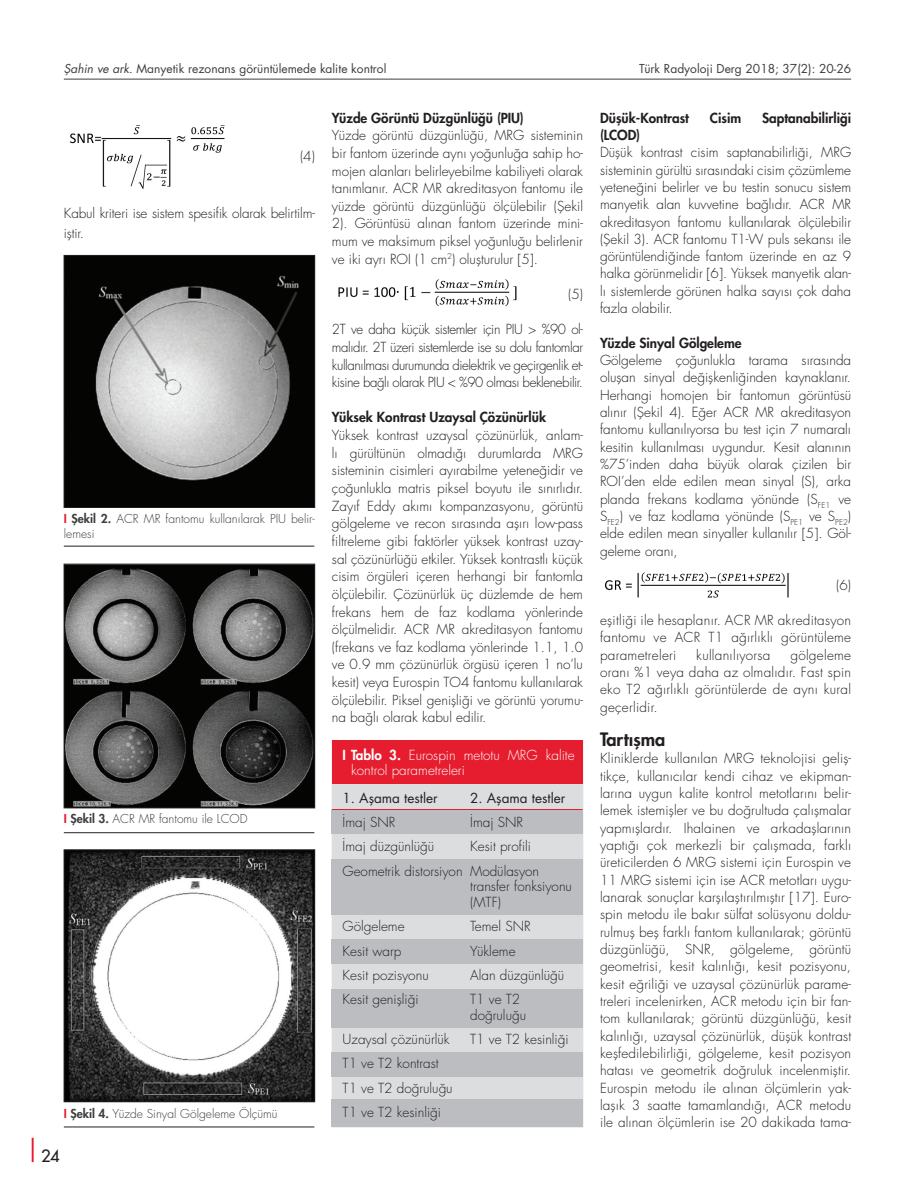
<style>
.page{position:relative;width:915px;height:1191px;background:#fff}
.page>*{position:absolute;margin:0;border:0;box-sizing:border-box;transform-origin:0 0}
.t1{font:800 18px "Futura Std";color:#231f20}
.t2{font:500 16.5px "Futura Std";color:#231f20}
.t3{font:300 13.5px/17.2px "Futura Std";color:#231f20;text-align:justify}
.t4{font:800 13.5px "Futura Std";color:#231f20}
.t5{font:300 13.5px/15.8px "Futura Std";color:#fff}
.t6{font:13.5px "Futura Std";color:#231f20}
.t7{font:300 13.5px "Futura Std";letter-spacing:.02em;color:#231f20}
.t8{font:300 12px/14.4px "Futura Std";color:#3e3e3f}
.t9{font:12px "Futura Std";color:#3e3e3f}
.s1{font-style:italic}
.s2{font-weight:800;color:#e61d2e}
.s3{font-weight:800}
</style>
<div class="page">
<hr style="left:32px;top:1137px;width:2px;height:25px;background:#e61d2e">
<img style="left:69px;top:125px;width:156px;height:64px">
<img style="left:338px;top:279px;width:179px;height:28px">
<img style="left:605px;top:572px;width:184px;height:26px">
<img style="left:66px;top:566px;width:247px;height:240px">
<div style="left:64px;top:564px;width:251px;height:244px;border:1px solid #231f20"></div>
<hr style="left:64px;top:832px;width:250px;height:1px;background:#231f20">
<img style="left:66px;top:257px;width:247px;height:248px">
<div style="left:64px;top:255px;width:251px;height:252px;border:1px solid #231f20"></div>
<hr style="left:64px;top:546px;width:250px;height:1px;background:#231f20">
<img style="left:66px;top:851px;width:247px;height:249px">
<div style="left:64px;top:849px;width:251px;height:253px;border:1px solid #231f20"></div>
<hr style="left:64px;top:1126px;width:250px;height:1px;background:#231f20">
<div style="left:332px;top:740px;width:251px;height:387px;background:#dcdddf"></div>
<div style="left:332px;top:740px;width:250px;height:43px;background:#e61d2e"></div>
<div style="left:332px;top:809px;width:251px;height:24px;background:#bcbdc0"></div>
<div style="left:332px;top:939px;width:251px;height:25px;background:#bcbdc0"></div>
<div style="left:332px;top:858px;width:251px;height:56px;background:#bcbdc0"></div>
<div style="left:332px;top:989px;width:251px;height:38px;background:#bcbdc0"></div>
<div style="left:332px;top:1052px;width:251px;height:24px;background:#bcbdc0"></div>
<div style="left:332px;top:1099px;width:251px;height:28px;background:#bcbdc0"></div>
<hr style="left:332px;top:809px;width:250px;height:1px;background:#e61d2e">
<hr style="left:64px;top:79px;width:786px;height:1px;background:#3e3e3f">
<p class="t9" style="left:64px;top:60px;width:324px"><span class="s1">Şahin ve ark</span>. Manyetik rezonans görüntülemede kalite kontrol</p>
<p class="t9" style="left:639px;top:60px;width:213px">Türk Radyoloji Derg 2018; 37(2): 20-26</p>
<p class="t3" style="left:300px;top:148px;width:16px">(4)</p>
<p class="t3" style="left:64px;top:204px;width:252px;line-height:19.2px">Kabul kriteri ise sistem spesifik olarak belirtilm&shy;iştir.</p>
<p class="t8" style="left:64px;top:512px;width:252px"><span class="s2">I</span> <span class="s3">Şekil 2.</span> ACR MR fantomu kullanılarak PIU belir&shy;lemesi</p>
<p class="t8" style="left:64px;top:812px;width:185px"><span class="s2">I</span> <span class="s3">Şekil 3.</span> ACR MR fantomu ile LCOD</p>
<p class="t8" style="left:64px;top:1106px;width:215px"><span class="s2">I</span> <span class="s3">Şekil 4.</span> Yüzde Sinyal Gölgeleme Ölçümü</p>
<p class="t2" style="left:41px;top:1145px;width:20px">24</p>
<p class="t4" style="left:332px;top:108px;width:193px">Yüzde Görüntü Düzgünlüğü (PIU)</p>
<p class="t3" style="left:332px;top:127px;width:252px;line-height:17.7px">Yüzde görüntü düzgünlüğü, MRG sisteminin bir fantom üzerinde aynı yoğunluğa sahip ho&shy;mojen alanları belirleyebilme kabiliyeti olarak tanımlanır. ACR MR akreditasyon fantomu ile yüzde görüntü düzgünlüğü ölçülebilir (Şekil 2). Görüntüsü alınan fantom üzerinde mini&shy;mum ve maksimum piksel yoğunluğu belirlenir ve iki ayrı ROI (1 cm<sup>2</sup>) oluşturulur [5].</p>
<p class="t3" style="left:568px;top:286px;width:16px">(5)</p>
<p class="t3" style="left:332px;top:321px;width:252px;line-height:17.7px">2T ve daha küçük sistemler için PIU &gt; %90 ol&shy;malıdır. 2T üzeri sistemlerde ise su dolu fantomlar kullanılması durumunda dielektrik ve geçirgenlik et&shy;kisine bağlı olarak PIU &lt; %90 olması beklenebilir.</p>
<p class="t4" style="left:332px;top:408px;width:216px">Yüksek Kontrast Uzaysal Çözünürlük</p>
<p class="t3" style="left:332px;top:427px;width:252px;line-height:17.7px">Yüksek kontrast uzaysal çözünürlük, anlam&shy;lı gürültünün olmadığı durumlarda MRG sisteminin cisimleri ayırabilme yeteneğidir ve çoğunlukla matris piksel boyutu ile sınırlıdır.<br>Zayıf Eddy akımı kompanzasyonu, görüntü gölgeleme ve recon sırasında aşırı low-pass filtreleme gibi faktörler yüksek kontrast uzay&shy;sal çözünürlüğü etkiler. Yüksek kontrastlı küçük cisim örgüleri içeren herhangi bir fantomla ölçülebilir. Çözünürlük üç düzlemde de hem frekans hem de faz kodlama yönlerinde ölçülmelidir. ACR MR akreditasyon fantomu (frekans ve faz kodlama yönlerinde 1.1, 1.0 ve 0.9 mm çözünürlük örgüsü içeren 1 no’lu kesit) veya Eurospin TO4 fantomu kullanılarak ölçülebilir. Piksel genişliği ve görüntü yorumu&shy;na bağlı olarak kabul edilir.</p>
<p class="t5" style="left:351px;top:747px;width:225px;text-indent:-9px"><span class="s3">I Tablo 3.</span> Eurospin metotu MRG kalite kontrol parametreleri</p>
<p class="t6" style="left:342px;top:789px;width:97px">1. Aşama testler</p>
<p class="t6" style="left:470px;top:789px;width:97px">2. Aşama testler</p>
<p class="t3" style="left:342px;top:814px;width:54px">İmaj SNR</p>
<p class="t3" style="left:470px;top:814px;width:54px">İmaj SNR</p>
<p class="t3" style="left:342px;top:838px;width:93px">İmaj düzgünlüğü</p>
<p class="t3" style="left:470px;top:838px;width:62px">Kesit profili</p>
<p class="t3" style="left:470px;top:863px;width:103px;line-height:15.8px;text-align:left;text-indent:-127px">Geometrik distorsiyon Modülasyon transfer fonksiyonu (MTF)</p>
<p class="t3" style="left:342px;top:918px;width:63px">Gölgeleme</p>
<p class="t3" style="left:470px;top:918px;width:62px">Temel SNR</p>
<p class="t3" style="left:342px;top:942px;width:60px">Kesit warp</p>
<p class="t3" style="left:470px;top:942px;width:47px">Yükleme</p>
<p class="t3" style="left:342px;top:966px;width:88px">Kesit pozisyonu</p>
<p class="t3" style="left:470px;top:966px;width:95px">Alan düzgünlüğü</p>
<p class="t3" style="left:342px;top:991px;width:77px">Kesit genişliği</p>
<p class="t3" style="left:470px;top:991px;width:57px;line-height:15.8px">T1 ve T2 doğruluğu</p>
<p class="t3" style="left:342px;top:1031px;width:108px">Uzaysal çözünürlük</p>
<p class="t3" style="left:470px;top:1031px;width:100px">T1 ve T2 kesinliği</p>
<p class="t3" style="left:342px;top:1055px;width:97px">T1 ve T2 kontrast</p>
<p class="t3" style="left:342px;top:1079px;width:111px">T1 ve T2 doğruluğu</p>
<p class="t3" style="left:342px;top:1103px;width:100px">T1 ve T2 kesinliği</p>
<p class="t4" style="left:600px;top:108px;width:90px">Düşük-Kontrast</p>
<p class="t4" style="left:709px;top:108px;width:33px">Cisim</p>
<p class="t4" style="left:762px;top:108px;width:90px">Saptanabilirliği</p>
<p class="t4" style="left:600px;top:126px;width:42px">(LCOD)</p>
<p class="t3" style="left:600px;top:144px;width:252px">Düşük kontrast cisim saptanabilirliği, MRG sisteminin gürültü sırasındaki cisim çözümleme yeteneğini belirler ve bu testin sonucu sistem manyetik alan kuvvetine bağlıdır. ACR MR akreditasyon fantomu kullanılarak ölçülebilir (Şekil 3). ACR fantomu T1-W puls sekansı ile görüntülendiğinde fantom üzerinde en az 9 halka görünmelidir [6]. Yüksek manyetik alan&shy;lı sistemlerde görünen halka sayısı çok daha fazla olabilir.</p>
<p class="t4" style="left:600px;top:334px;width:143px">Yüzde Sinyal Gölgeleme</p>
<p class="t3" style="left:600px;top:352px;width:252px">Gölgeleme çoğunlukla tarama sırasında oluşan sinyal değişkenliğinden kaynaklanır.<br>Herhangi homojen bir fantomun görüntüsü alınır (Şekil 4). Eğer ACR MR akreditasyon fantomu kullanılıyorsa bu test için 7 numaralı kesitin kullanılması uygundur. Kesit alanının %75’inden daha büyük olarak çizilen bir ROI’den elde edilen mean sinyal (S), arka planda frekans kodlama yönünde (S<sub>FE1</sub> ve S<sub>FE2</sub>) ve faz kodlama yönünde (S<sub>PE1</sub> ve S<sub>PE2</sub>) elde edilen mean sinyaller kullanılır [5]. Göl&shy;geleme oranı,</p>
<p class="t3" style="left:836px;top:577px;width:16px">(6)</p>
<p class="t3" style="left:600px;top:612px;width:252px">eşitliği ile hesaplanır. ACR MR akreditasyon fantomu ve ACR T1 ağırlıklı görüntüleme parametreleri</p>
<p class="t3" style="left:600px;top:646px;width:252px;text-indent:190px">gölgeleme oranı %1 veya daha az olmalıdır. Fast spin eko T2 ağırlıklı görüntülerde de aynı kural geçerlidir.</p>
<p class="t1" style="left:600px;top:727px;width:67px">Tartışma</p>
<p class="t3" style="left:600px;top:750px;width:252px">Kliniklerde kullanılan MRG teknolojisi geliş&shy;tikçe, kullanıcılar kendi cihaz ve ekipman&shy;larına uygun kalite kontrol metotlarını belir&shy;lemek istemişler ve bu doğrultuda çalışmalar yapmışlardır. Ihalainen ve arkadaşlarının yaptığı çok merkezli bir çalışmada, farklı üreticilerden 6 MRG sistemi için Eurospin ve 11 MRG sistemi için ise ACR metotları uygu&shy;lanarak sonuçlar karşılaştırılmıştır [17]. Euro&shy;spin metodu ile bakır sülfat solüsyonu doldu&shy;rulmuş beş farklı fantom kullanılarak; görüntü düzgünlüğü, SNR, gölgeleme, görüntü geometrisi, kesit kalınlığı, kesit pozisyonu, kesit eğriliği ve uzaysal çözünürlük parame&shy;treleri incelenirken, ACR metodu için bir fan&shy;tom kullanılarak; görüntü düzgünlüğü, kesit kalınlığı, uzaysal çözünürlük, düşük kontrast keşfedilebilirliği, gölgeleme, kesit pozisyon hatası ve geometrik doğruluk incelenmiştir.<br>Eurospin metodu ile alınan ölçümlerin yak&shy;laşık 3 saatte tamamlandığı, ACR metodu ile alınan ölçümlerin ise 20 dakikada tama-</p>
<p class="t7" style="left:696px;top:646px;width:76px">kullanılıyorsa</p>
</div>
